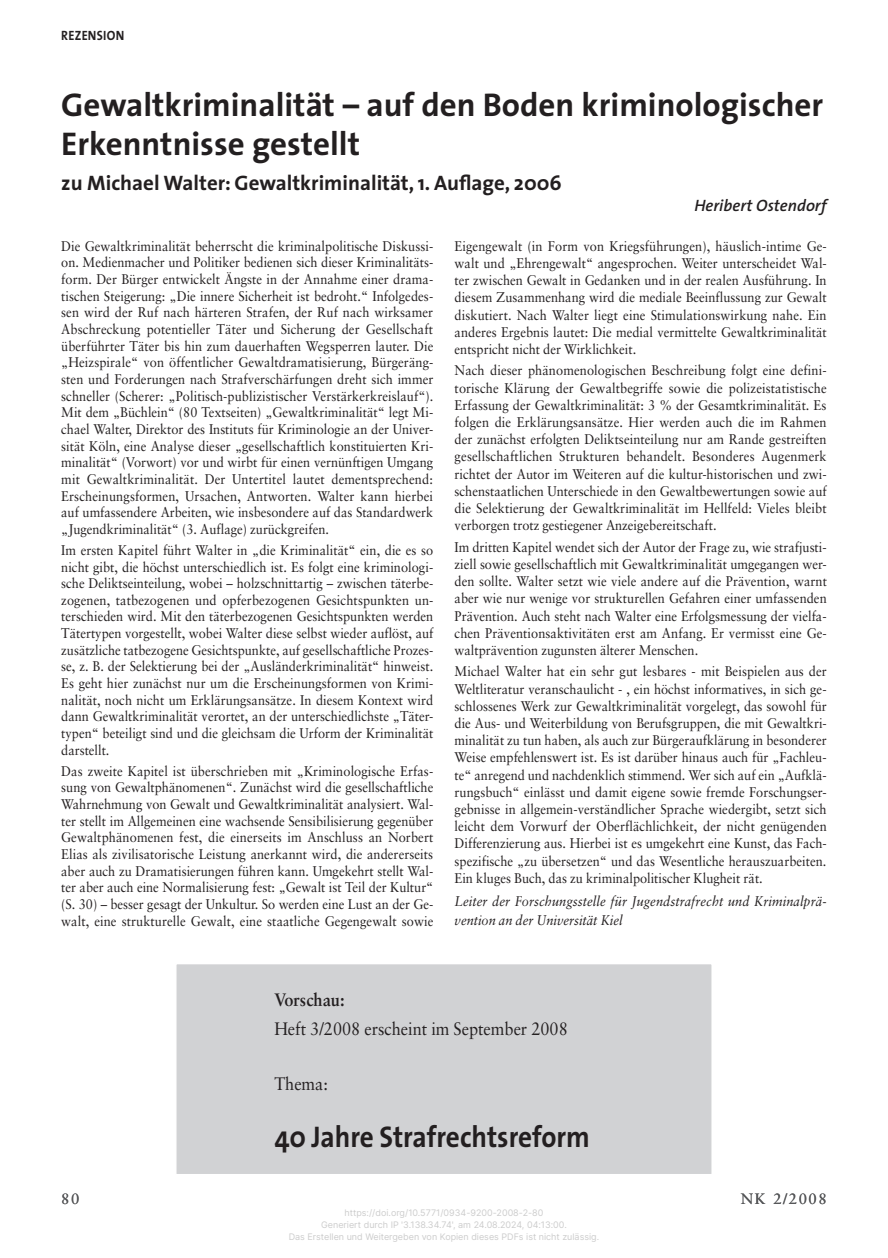
<style>
.page{position:relative;width:888px;height:1258px;background:#fff}
.page>*{position:absolute;margin:0;border:0;box-sizing:border-box;transform-origin:0 0}
.t1{font:700 33px/39px "The Sans";color:#231f20}
.t2{font:700 30px "The Sans";color:#231f20;scale:.91 1}
.t3{font:700 21px "The Sans";color:#231f20}
.t4{font:18px "Sabon";color:#231f20;scale:.91 1}
.t5{font:700 18px "Sabon";color:#231f20;scale:.91 1}
.t6{font:italic 600 16.5px "The Sans";color:#231f20}
.t7{font:15px "Sabon";letter-spacing:.1em;color:#57585a}
.t8{font:14.1px/16.6px "Sabon";color:#231f20;text-align:justify;scale:.91 1}
.t9{font:italic 14.1px/18.8px "Sabon";letter-spacing:.005em;color:#231f20;scale:.91 1}
.t10{font:700 13.5px "The Sans";letter-spacing:.02em;color:#231f20;scale:.91 1}
.t11{font:9px/12px "Inter";color:#ccc;text-align:center}
</style>
<div class="page">
<div style="left:176px;top:963px;width:536px;height:212px;background:#d1d2d4"></div>
<div style="left:175px;top:963px;width:538px;height:212px;border:2px solid #fff"></div>
<p class="t10" style="left:61px;top:27px;width:71px">REZENSION</p>
<h1 class="t1" style="left:61px;top:86px;width:763px">Gewaltkriminalität – auf den Boden kriminologischer<br>Erkenntnisse gestellt</h1>
<h3 class="t3" style="left:61px;top:170px;width:502px">zu Michael Walter: Gewaltkriminalität, 1. Auflage, 2006</h3>
<p class="t6" style="left:694px;top:195px;width:134px">Heribert Ostendorf</p>
<p class="t8" style="left:61px;top:237px;width:411px">Die Gewaltkriminalität beherrscht die kriminalpolitische Diskussi&shy;on. Medienmacher und Politiker bedienen sich dieser Kriminalitäts&shy;form. Der Bürger entwickelt Ängste in der Annahme einer drama&shy;tischen Steigerung: „Die innere Sicherheit ist bedroht.“ Infolgedes&shy;sen wird der Ruf nach härteren Strafen, der Ruf nach wirksamer Abschreckung potentieller Täter und Sicherung der Gesellschaft überführter Täter bis hin zum dauerhaften Wegsperren lauter. Die „Heizspirale“ von öffentlicher Gewaltdramatisierung, Bürgeräng&shy;sten und Forderungen nach Strafverschärfungen dreht sich immer schneller (Scherer: „Politisch-publizistischer Verstärkerkreislauf“).<br>Mit dem „Büchlein“ (80 Textseiten) „Gewaltkriminalität“ legt Mi&shy;chael Walter, Direktor des Instituts für Kriminologie an der Univer&shy;sität Köln, eine Analyse dieser „gesellschaftlich konstituierten Kri&shy;minalität“ (Vorwort) vor und wirbt für einen vernünftigen Umgang mit Gewaltkriminalität. Der Untertitel lautet dementsprechend:<br>Erscheinungsformen, Ursachen, Antworten. Walter kann hierbei auf umfassendere Arbeiten, wie insbesondere auf das Standardwerk „Jugendkriminalität“ (3. Auflage) zurückgreifen.</p>
<p class="t8" style="left:61px;top:541px;width:410px">Im ersten Kapitel führt Walter in „die Kriminalität“ ein, die es so nicht gibt, die höchst unterschiedlich ist. Es folgt eine kriminologi&shy;sche Deliktseinteilung, wobei – holzschnittartig – zwischen täterbe&shy;zogenen, tatbezogenen und opferbezogenen Gesichtspunkten un&shy;terschieden wird. Mit den täterbezogenen Gesichtspunkten werden Tätertypen vorgestellt, wobei Walter diese selbst wieder auflöst, auf zusätzliche tatbezogene Gesichtspunkte, auf gesellschaftliche Prozes&shy;se, z. B. der Selektierung bei der „Ausländerkriminalität“ hinweist.<br>Es geht hier zunächst nur um die Erscheinungsformen von Krimi&shy;nalität, noch nicht um Erklärungsansätze. In diesem Kontext wird dann Gewaltkriminalität verortet, an der unterschiedlichste „Täter&shy;typen“ beteiligt sind und die gleichsam die Urform der Kriminalität darstellt.</p>
<p class="t8" style="left:61px;top:762px;width:410px">Das zweite Kapitel ist überschrieben mit „Kriminologische Erfas&shy;sung von Gewaltphänomenen“. Zunächst wird die gesellschaftliche Wahrnehmung von Gewalt und Gewaltkriminalität analysiert. Wal&shy;ter stellt im Allgemeinen eine wachsende Sensibilisierung gegenüber Gewaltphänomenen fest, die einerseits im Anschluss an Norbert Elias als zivilisatorische Leistung anerkannt wird, die andererseits aber auch zu Dramatisierungen führen kann. Umgekehrt stellt Wal&shy;ter aber auch eine Normalisierung fest: „Gewalt ist Teil der Kultur“ (S. 30) – besser gesagt der Unkultur. So werden eine Lust an der Ge&shy;walt, eine strukturelle Gewalt, eine staatliche Gegengewalt sowie</p>
<p class="t8" style="left:455px;top:237px;width:411px;line-height:17.2px">Eigengewalt (in Form von Kriegsführungen), häuslich-intime Ge&shy;walt und „Ehrengewalt“ angesprochen. Weiter unterscheidet Wal&shy;ter zwischen Gewalt in Gedanken und in der realen Ausführung. In diesem Zusammenhang wird die mediale Beeinflussung zur Gewalt diskutiert. Nach Walter liegt eine Stimulationswirkung nahe. Ein anderes Ergebnis lautet: Die medial vermittelte Gewaltkriminalität entspricht nicht der Wirklichkeit.</p>
<p class="t8" style="left:455px;top:362px;width:410px;line-height:17.2px">Nach dieser phänomenologischen Beschreibung folgt eine defini&shy;torische Klärung der Gewaltbegriffe sowie die polizeistatistische Erfassung der Gewaltkriminalität: 3 % der Gesamtkriminalität. Es folgen die Erklärungsansätze. Hier werden auch die im Rahmen der zunächst erfolgten Deliktseinteilung nur am Rande gestreiften gesellschaftlichen Strukturen behandelt. Besonderes Augenmerk richtet der Autor im Weiteren auf die kultur-historischen und zwi&shy;schenstaatlichen Unterschiede in den Gewaltbewertungen sowie auf die Selektierung der Gewaltkriminalität im Hellfeld: Vieles bleibt verborgen trotz gestiegener Anzeigebereitschaft.</p>
<p class="t8" style="left:455px;top:538px;width:411px;line-height:17.2px">Im dritten Kapitel wendet sich der Autor der Frage zu, wie strafjusti&shy;ziell sowie gesellschaftlich mit Gewaltkriminalität umgegangen wer&shy;den sollte. Walter setzt wie viele andere auf die Prävention, warnt aber wie nur wenige vor strukturellen Gefahren einer umfassenden Prävention. Auch steht nach Walter eine Erfolgsmessung der vielfa&shy;chen Präventionsaktivitäten erst am Anfang. Er vermisst eine Ge&shy;waltprävention zugunsten älterer Menschen.</p>
<p class="t8" style="left:455px;top:663px;width:411px;line-height:17.2px">Michael Walter hat ein sehr gut lesbares - mit Beispielen aus der Weltliteratur veranschaulicht - , ein höchst informatives, in sich ge&shy;schlossenes Werk zur Gewaltkriminalität vorgelegt, das sowohl für die Aus- und Weiterbildung von Berufsgruppen, die mit Gewaltkri&shy;minalität zu tun haben, als auch zur Bürgeraufklärung in besonderer Weise empfehlenswert ist. Es ist darüber hinaus auch für „Fachleu&shy;te“ anregend und nachdenklich stimmend. Wer sich auf ein „Aufklä&shy;rungsbuch“ einlässt und damit eigene sowie fremde Forschungser&shy;gebnisse in allgemein-verständlicher Sprache wiedergibt, setzt sich leicht dem Vorwurf der Oberflächlichkeit, der nicht genügenden Differenzierung aus. Hierbei ist es umgekehrt eine Kunst, das Fach&shy;spezifische „zu übersetzen“ und das Wesentliche herauszuarbeiten.<br>Ein kluges Buch, das zu kriminalpolitischer Klugheit rät.</p>
<p class="t9" style="left:455px;top:891px;width:410px">Leiter der Forschungsstelle für Jugendstrafrecht und Kriminalprä&shy;vention an der Universität Kiel</p>
<p class="t5" style="left:274px;top:988px;width:79px">Vorschau:</p>
<p class="t4" style="left:274px;top:1018px;width:324px">Heft 3/2008 erscheint im September 2008</p>
<p class="t4" style="left:274px;top:1072px;width:60px">Thema:</p>
<h2 class="t2" style="left:274px;top:1117px;width:348px">40 Jahre Strafrechtsreform</h2>
<p class="t7" style="left:61px;top:1190px;width:20px">80</p>
<p class="t7" style="left:741px;top:1190px;width:87px">NK 2/2008</p>
<p class="t11" style="left:289px;top:1207px;width:312px">https://doi.org/10.5771/0934-9200-2008-2-80<br>Generiert durch IP '3.138.34.74', am 24.08.2024, 04:13:00.<br>Das Erstellen und Weitergeben von Kopien dieses PDFs ist nicht zulässig.</p>
</div>
